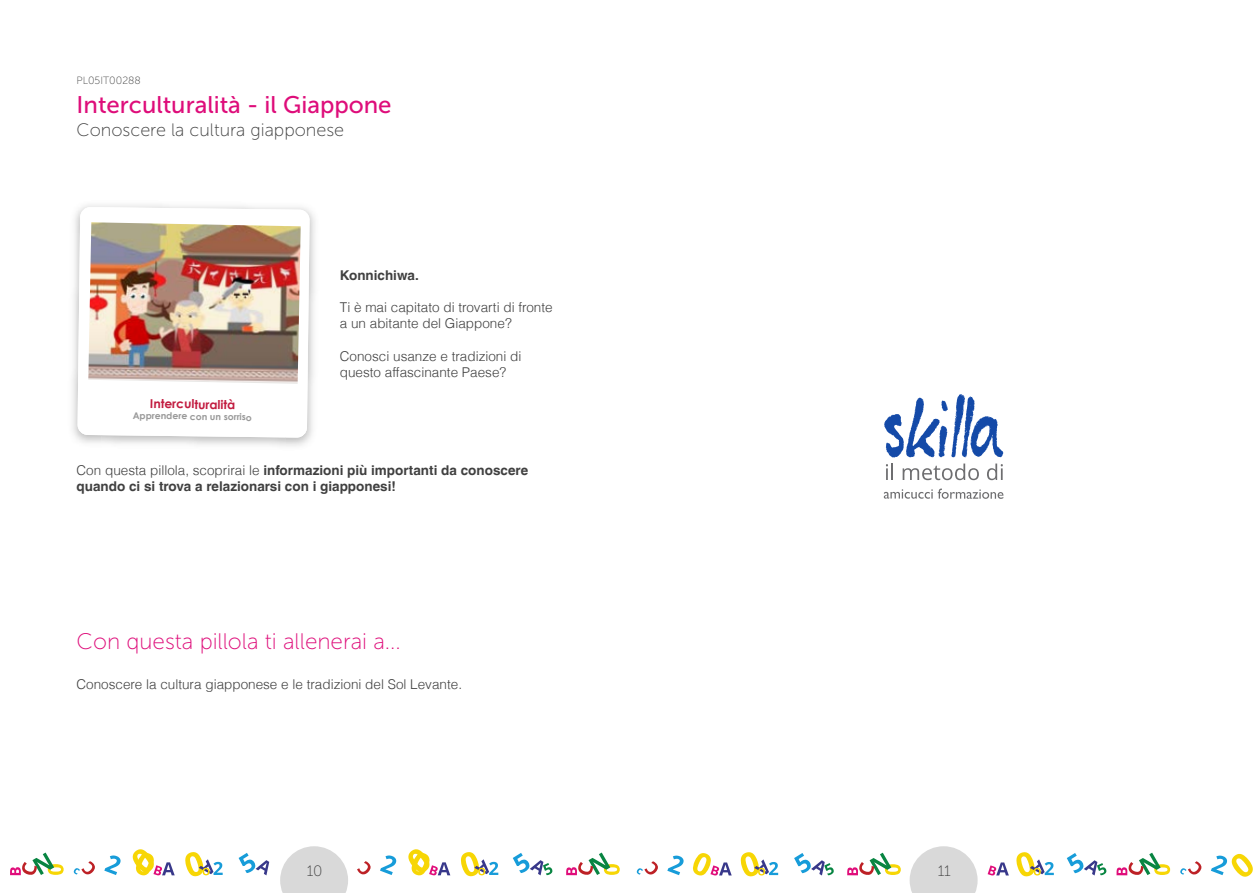
<style>
.page{position:relative;width:1259px;height:893px;background:#fff}
.page>*{position:absolute;margin:0;border:0;box-sizing:border-box;transform-origin:0 0}
.t1{font:24px "Museo Sans 500";color:#de0d7a}
.t2{font:22.5px "Museo Sans 100";color:#de0d7a}
.t3{font:18px "Museo Sans 100";color:#404040}
.t4{font:15px "Museo Sans 100";color:#404040}
.t5{font:300 13.5px/16.2px "Helvetica LT";color:#404040}
.t6{font:700 13.5px/16.2px "Helvetica LT";color:#404040}
.t7{font:700 12.3px "Century Gothic";color:#c21c40}
.t8{font:10.5px "Museo Sans 100";color:#404040}
.t9{font:700 9.3px "Century Gothic";color:#999}
.s1{font-weight:300}
</style>
<div class="page">
<svg style="left:909px;top:846px;width:68px;height:47px"></svg>
<svg style="left:1211px;top:853px;width:42px;height:24px"></svg>
<svg style="left:1180px;top:861px;width:21px;height:14px"></svg>
<svg style="left:1116px;top:853px;width:54px;height:22px"></svg>
<svg style="left:667px;top:856px;width:16px;height:19px"></svg>
<svg style="left:794px;top:853px;width:40px;height:22px"></svg>
<svg style="left:693px;top:853px;width:38px;height:23px"></svg>
<svg style="left:636px;top:861px;width:22px;height:14px"></svg>
<svg style="left:740px;top:852px;width:38px;height:25px"></svg>
<svg style="left:1066px;top:853px;width:40px;height:22px"></svg>
<svg style="left:987px;top:862px;width:22px;height:13px"></svg>
<svg style="left:1016px;top:852px;width:37px;height:25px"></svg>
<svg style="left:847px;top:853px;width:54px;height:22px"></svg>
<svg style="left:104px;top:855px;width:17px;height:20px"></svg>
<svg style="left:239px;top:853px;width:30px;height:22px"></svg>
<svg style="left:133px;top:849px;width:42px;height:27px"></svg>
<svg style="left:73px;top:861px;width:22px;height:13px"></svg>
<svg style="left:185px;top:852px;width:38px;height:25px"></svg>
<svg style="left:10px;top:852px;width:54px;height:23px"></svg>
<svg style="left:380px;top:855px;width:16px;height:20px"></svg>
<svg style="left:513px;top:853px;width:39px;height:22px"></svg>
<svg style="left:408px;top:849px;width:42px;height:27px"></svg>
<svg style="left:357px;top:861px;width:14px;height:13px"></svg>
<svg style="left:461px;top:852px;width:37px;height:25px"></svg>
<svg style="left:566px;top:852px;width:54px;height:23px"></svg>
<svg style="left:280px;top:846px;width:68px;height:47px"></svg>
<img style="left:75px;top:205px;width:240px;height:28px">
<img style="left:72px;top:233px;width:29px;height:210px">
<img style="left:286px;top:233px;width:29px;height:213px">
<svg style="left:78px;top:207px;width:231px;height:231px"></svg>
<img style="left:88px;top:222px;width:213px;height:162px">
<svg style="left:884px;top:394px;width:119px;height:64px"></svg>
<svg style="left:883px;top:488px;width:120px;height:11px"></svg>
<svg style="left:886px;top:464px;width:7px;height:16px"></svg>
<svg style="left:902px;top:464px;width:77px;height:16px"></svg>
<svg style="left:987px;top:464px;width:15px;height:16px"></svg>
<p class="t8" style="left:77px;top:75px;width:66px">PL05IT00288</p>
<h1 class="t1" style="left:77px;top:91px;width:316px">Interculturalità - il Giappone</h1>
<h3 class="t3" style="left:77px;top:120px;width:269px">Conoscere la cultura giapponese</h3>
<p class="t7" style="left:150px;top:394px;width:87px;rotate:1deg">Interculturalità</p>
<p class="t9" style="left:133px;top:408px;width:121px;rotate:1deg">Apprendere con un sorriso</p>
<p class="t6" style="left:340px;top:267px;width:80px">Konnichiwa.</p>
<p class="t5" style="left:340px;top:299px;width:214px">Ti è mai capitato di trovarti di fronte a un abitante del Giappone?</p>
<p class="t5" style="left:340px;top:348px;width:183px">Conosci usanze e tradizioni di questo affascinante Paese?</p>
<p class="t6" style="left:77px;top:462px;width:453px"><span class="s1">Con questa pillola, scoprirai le</span> informazioni più importanti da conoscere quando ci si trova a relazionarsi con i giapponesi!</p>
<h2 class="t2" style="left:77px;top:629px;width:326px">Con questa pillola ti allenerai a...</h2>
<p class="t5" style="left:77px;top:676px;width:387px">Conoscere la cultura giapponese e le tradizioni del Sol Levante.</p>
<p class="t4" style="left:307px;top:862px;width:17px">10</p>
<p class="t4" style="left:937px;top:862px;width:14px">11</p>
</div>
